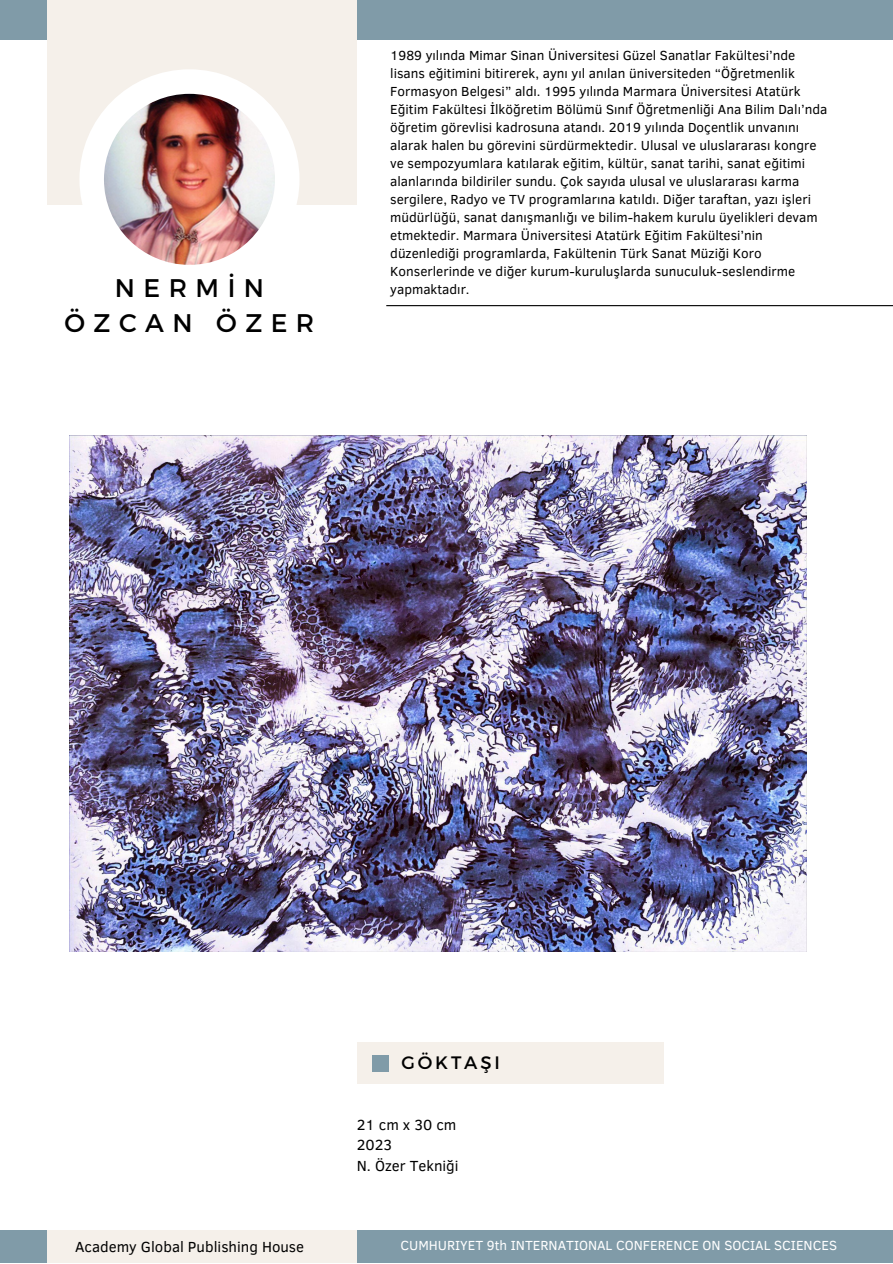
<style>
.page{position:relative;width:893px;height:1264px;background:#fff}
.page>*{position:absolute;margin:0;border:0;box-sizing:border-box;transform-origin:0 0}
.t1{font:25.5px/34.8px "Montserrat";letter-spacing:.33em;color:#000;text-align:center}
.t2{font:18px "Montserrat";letter-spacing:.16em;color:#000}
.t3{font:15px "Clear Sans";color:#000}
.t4{font:13.5px/18px "Clear Sans";color:#000}
.t5{font:13.5px "Clear Sans";color:#fff}
</style>
<div class="page">
<div style="left:0;top:1230px;width:892px;height:32px;background:#809ba8"></div>
<div style="left:0;top:0;width:892px;height:40px;background:#809ba8"></div>
<div style="left:47px;top:1230px;width:310px;height:32px;background:#f5f0ea"></div>
<div style="left:47px;top:0;width:310px;height:205px;background:#f5f0ea"></div>
<div style="left:79px;top:69px;width:220px;height:220px;background:#fff;border-radius:50%"></div>
<img style="left:104px;top:94px;width:171px;height:171px;border-radius:50%">
<hr style="left:386px;top:305px;width:506px;height:1px;background:#000">
<div style="left:357px;top:1042px;width:306px;height:41px;background:#f5f0ea"></div>
<div style="left:372px;top:1055px;width:16px;height:16px;background:#809ba8"></div>
<img style="left:70px;top:435px;width:736px;height:516px">
<p class="t1" style="left:64px;top:269px;width:251px">NERMİN<br>ÖZCAN ÖZER</p>
<p class="t4" style="left:390px;top:46px;width:438px">1989 yılında Mimar Sinan Üniversitesi Güzel Sanatlar Fakültesi’nde lisans eğitimini bitirerek, aynı yıl anılan üniversiteden “Öğretmenlik Formasyon Belgesi” aldı. 1995 yılında Marmara Üniversitesi Atatürk Eğitim Fakültesi İlköğretim Bölümü Sınıf Öğretmenliği Ana Bilim Dalı’nda öğretim görevlisi kadrosuna atandı. 2019 yılında Doçentlik unvanını alarak halen bu görevini sürdürmektedir. Ulusal ve uluslararası kongre ve sempozyumlara katılarak eğitim, kültür, sanat tarihi, sanat eğitimi alanlarında bildiriler sundu. Çok sayıda ulusal ve uluslararası karma sergilere, Radyo ve TV programlarına katıldı. Diğer taraftan, yazı işleri müdürlüğü, sanat danışmanlığı ve bilim-hakem kurulu üyelikleri devam etmektedir. Marmara Üniversitesi Atatürk Eğitim Fakültesi’nin düzenlediği programlarda, Fakültenin Türk Sanat Müziği Koro Konserlerinde ve diğer kurum-kuruluşlarda sunuculuk-seslendirme yapmaktadır.</p>
<p class="t2" style="left:401px;top:1051px;width:100px">GÖKTAŞI</p>
<p class="t3" style="left:357px;top:1113px;width:101px">21 cm x 30 cm</p>
<p class="t3" style="left:357px;top:1134px;width:37px">2023</p>
<p class="t3" style="left:357px;top:1154px;width:103px">N. Özer Tekniği</p>
<p class="t3" style="left:75px;top:1235px;width:230px">Academy Global Publishing House</p>
<p class="t5" style="left:400px;top:1235px;width:438px">CUMHURIYET 9th INTERNATIONAL CONFERENCE ON SOCIAL SCIENCES</p>
</div>
